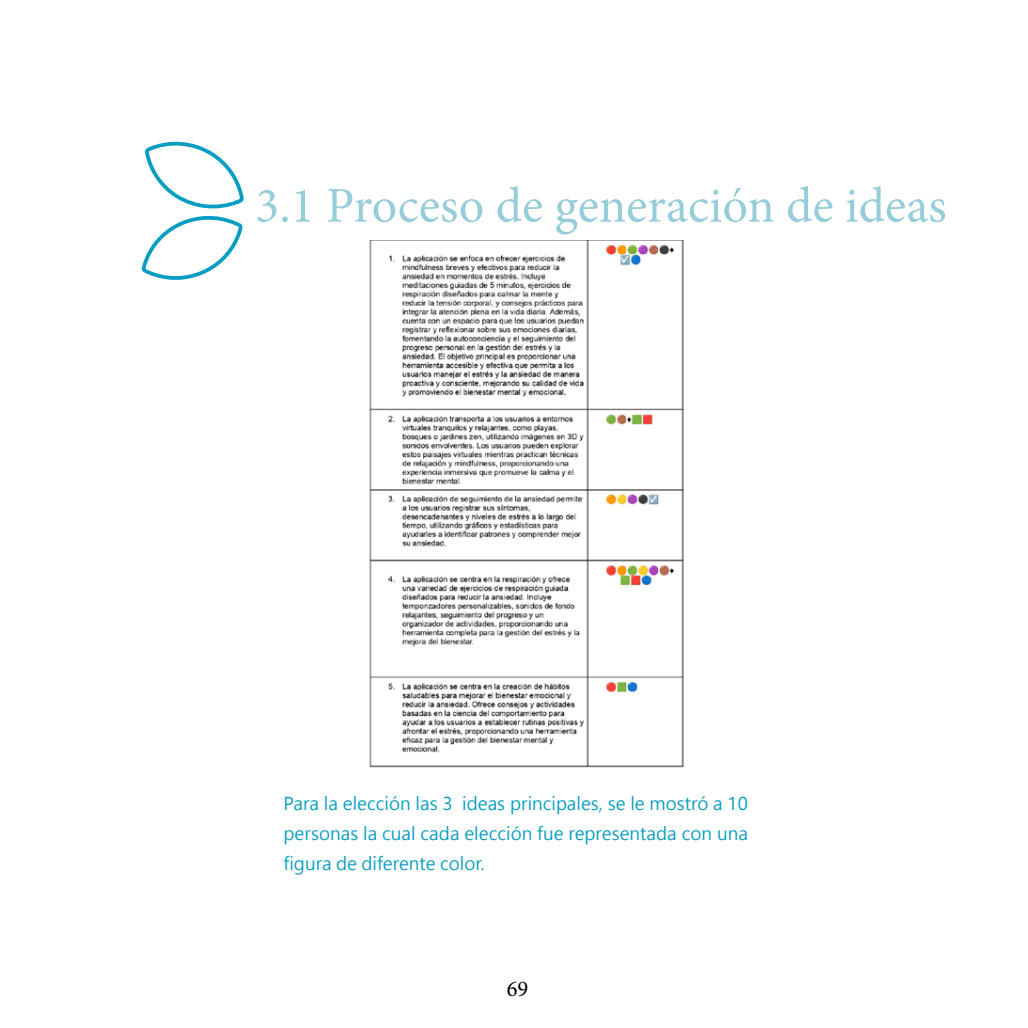
<style>
.page{position:relative;width:1028px;height:1028px;background:#fff}
.page>*{position:absolute;margin:0;border:0;box-sizing:border-box;transform-origin:0 0}
.t1{font:50px "Minion Pro";color:#97ccd9}
.t2{font:22.5px "Minion Pro";color:#000}
.t3{font:17.5px/30px "Microsoft Jheng Hei UI Regular";color:#059dc1;text-align:justify}
</style>
<div class="page">
<svg style="left:141px;top:141px;width:103px;height:139px"></svg>
<img style="left:369px;top:240px;width:315px;height:528px">
<h1 class="t1" style="left:255px;top:172px;width:693px">3.1 Proceso de generación de ideas</h1>
<p class="t3" style="left:283px;top:789px;width:466px">Para la elección las 3 ideas principales, se le mostró a 10 personas la cual cada elección fue representada con una figura de diferente color.</p>
<p class="t2" style="left:507px;top:973px;width:23px">69</p>
</div>
